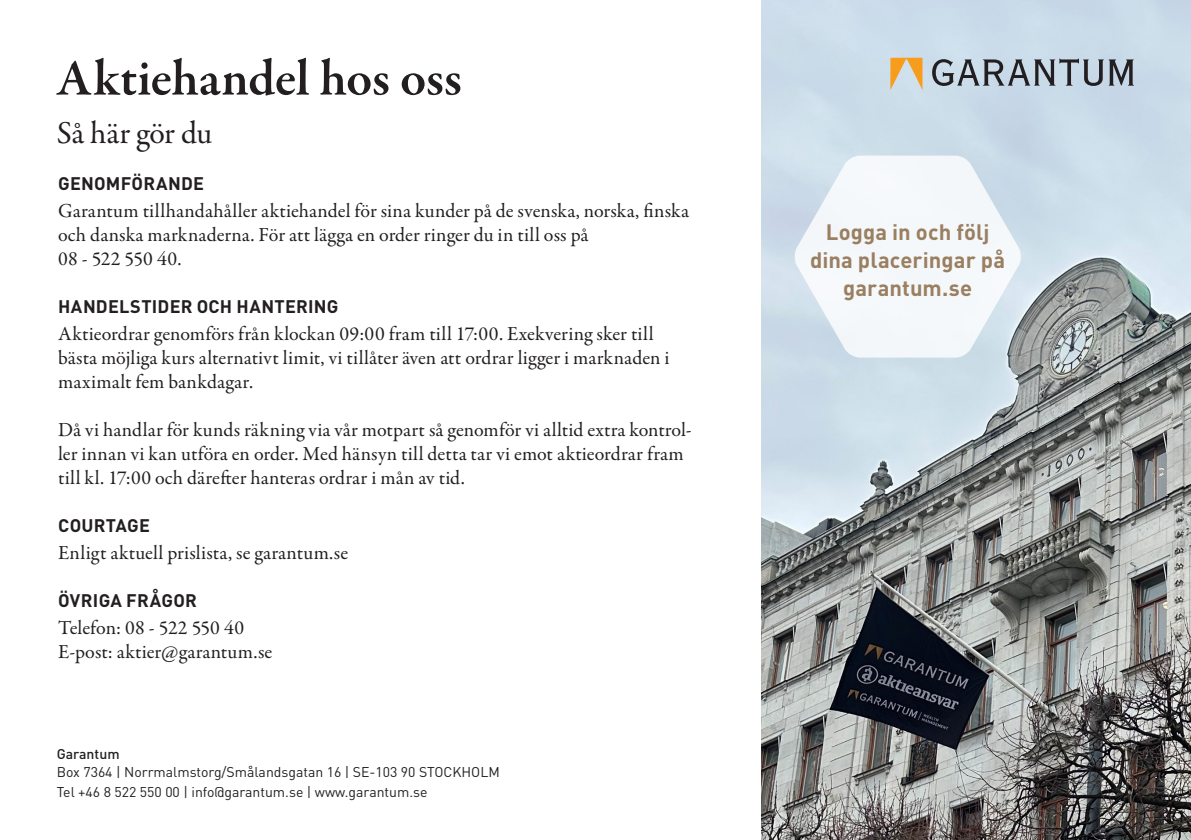
<style>
.page{position:relative;width:1191px;height:840px;background:#fff}
.page>*{position:absolute;margin:0;border:0;box-sizing:border-box;transform-origin:0 0}
.t1{font:600 52px "Garamond Premr Pro";letter-spacing:-.005em;color:#231f20}
.t2{font:32px "Garamond Premr Pro";letter-spacing:-.01em;color:#231f20}
.t3{font:700 22px "DINOT";letter-spacing:.005em;color:#9a7f61}
.t4{font:20px/24px "Garamond Premr Pro";letter-spacing:.005em;color:#231f20}
.t5{font:700 18px "DINOT";letter-spacing:.01em;color:#231f20}
.t6{font:14px "DINOT";color:#231f20}
.t7{font:500 14px "DINOT";color:#231f20}
</style>
<div class="page">
<img style="left:762px;top:0;width:429px;height:839px">
<svg style="left:890px;top:58px;width:32px;height:32px"></svg>
<svg style="left:932px;top:59px;width:201px;height:27px;background:#909ba5"></svg>
<svg style="left:794px;top:155px;width:227px;height:202px;fill:#f4f8fa"></svg>
<p class="t1" style="left:57px;top:47px;width:407px">Aktiehandel hos oss</p>
<p class="t2" style="left:57px;top:113px;width:157px">Så här gör du</p>
<p class="t5" style="left:58px;top:172px;width:147px">GENOMFÖRANDE</p>
<p class="t4" style="left:58px;top:199px;width:632px">Garantum tillhandahåller aktiehandel för sina kunder på de svenska, norska, finska och danska marknaderna. För att lägga en order ringer du in till oss på</p>
<p class="t4" style="left:58px;top:247px;width:125px">08 - 522 550 40.</p>
<p class="t5" style="left:58px;top:295px;width:282px">HANDELSTIDER OCH HANTERING</p>
<p class="t4" style="left:58px;top:322px;width:613px">Aktieordrar genomförs från klockan 09:00 fram till 17:00. Exekvering sker till bästa möjliga kurs alternativt limit, vi tillåter även att ordrar ligger i marknaden i maximalt fem bankdagar.</p>
<p class="t4" style="left:58px;top:418px;width:635px">Då vi handlar för kunds räkning via vår motpart så genomför vi alltid extra kontrol&shy;ler innan vi kan utföra en order. Med hänsyn till detta tar vi emot aktieordrar fram till kl. 17:00 och därefter hanteras ordrar i mån av tid.</p>
<p class="t5" style="left:58px;top:513px;width:93px">COURTAGE</p>
<p class="t4" style="left:58px;top:541px;width:291px">Enligt aktuell prislista, se garantum.se</p>
<p class="t5" style="left:58px;top:588px;width:140px">ÖVRIGA FRÅGOR</p>
<p class="t4" style="left:58px;top:615px;width:187px">Telefon: 08 - 522 550 40</p>
<p class="t4" style="left:58px;top:639px;width:216px">E-post: aktier@garantum.se</p>
<p class="t7" style="left:57px;top:744px;width:64px">Garantum</p>
<p class="t6" style="left:57px;top:762px;width:444px">Box 7364 | Norrmalmstorg/Smålandsgatan 16 | SE-103 90 STOCKHOLM</p>
<p class="t6" style="left:57px;top:782px;width:372px">Tel +46 8 522 550 00 | info@garantum.se | www.garantum.se</p>
<p class="t3" style="left:825px;top:217px;width:165px">Logga in och följ</p>
<p class="t3" style="left:810px;top:245px;width:197px">dina placeringar på</p>
<p class="t3" style="left:843px;top:273px;width:130px">garantum.se</p>
</div>
